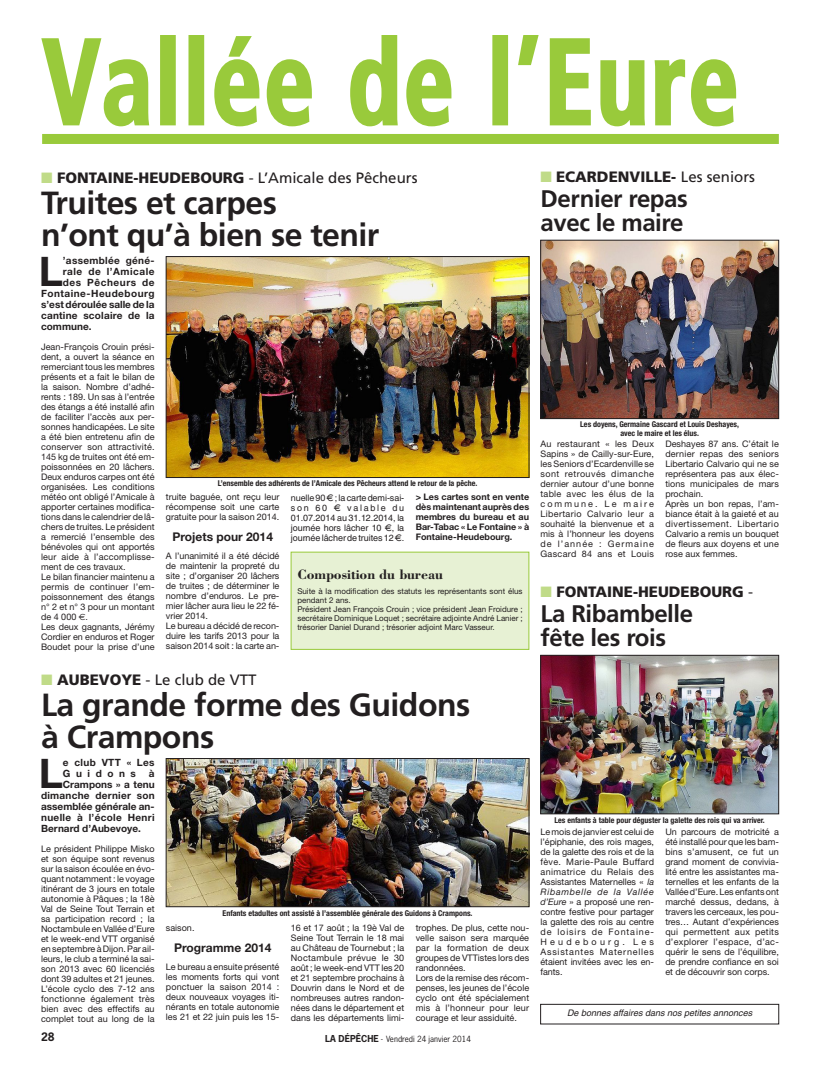
<style>
.page{position:relative;width:820px;height:1078px;background:#fff}
.page>*{position:absolute;margin:0;border:0;box-sizing:border-box;transform-origin:0 0}
.t1{font:700 condensed 120px "Frutiger";letter-spacing:.025em;color:#99ca3b;scale:.83 1}
.t2{font:700 40.8px "Helvetica Neue";color:#231f20}
.t3{font:700 32px/32px "Frutiger";letter-spacing:-.015em;color:#231f20}
.t4{font:700 24px/24px "Frutiger";letter-spacing:-.015em;color:#231f20}
.t5{font:15px "Frutiger";color:#231f20}
.t6{font:900 15px "Frutiger";color:#231f20}
.t7{font:700 14px "Bodoni";color:#231f20}
.t8{font:700 12px "Helvetica Neue";color:#231f20}
.t9{font:700 11px "News Gothic";color:#231f20}
.t10{font:700 10px/11px "Helvetica Neue";letter-spacing:.025em;color:#231f20}
.t11{font:700 10px "Helvetica Neue";color:#231f20}
.t12{font:700 10px "Helvetica Neue";letter-spacing:.05em;color:#231f20}
.t13{font:700 10px "Helvetica Neue";letter-spacing:.055em;color:#231f20}
.t14{font:9px/10px "Helvetica Neue";color:#231f20;text-align:justify}
.t15{font:9px/10px "Helvetica";letter-spacing:-.005em;color:#231f20;text-align:justify}
.t16{font:700 9px/10px "Helvetica Neue";color:#231f20;text-align:justify}
.t17{font:italic 9px "Helvetica";color:#231f20}
.t18{font:700 condensed 8px/8.5px "Helvetica Neue";color:#231f20;text-align:center}
.t19{font:8px/9px "Helvetica Neue";color:#231f20}
.t20{font:8px "News Gothic";color:#231f20}
.s1{color:#c0db88}
.s2{font-weight:900}
.s3{font-family:"Euro Sans"}
.s4{font-family:"Helvetica"}
.s5{font-family:"Helvetica Neue"}
.s6{font-family:"Euro Quartet"}
.s7{font-weight:700;font-size:9px}
.s8{font-weight:400}
.s9{font-style:italic}
</style>
<div class="page">
<div style="left:42px;top:134px;width:736px;height:10px;background:#99ca3b"></div>
<img style="left:168px;top:760px;width:359px;height:144px">
<div style="left:166px;top:758px;width:363px;height:148px;border:1px solid #231f20"></div>
<img style="left:542px;top:657px;width:234px;height:154px">
<div style="left:540px;top:655px;width:238px;height:158px;border:1px solid #231f20"></div>
<img style="left:542px;top:242px;width:234px;height:174px">
<div style="left:540px;top:240px;width:238px;height:178px;border:1px solid #231f20"></div>
<div style="left:291px;top:552px;width:237px;height:97px;background:#e7f1d4"></div>
<div style="left:291px;top:551px;width:238px;height:98px;border:1px solid #99ca3b"></div>
<img style="left:168px;top:258px;width:359px;height:217px">
<div style="left:166px;top:256px;width:363px;height:221px;border:1px solid #231f20"></div>
<div style="left:540px;top:1003px;width:238px;height:20px;border:1px solid #231f20"></div>
<h1 class="t1" style="left:43px;top:34px;width:839px">Vallée de l’Eure</h1>
<h3 class="t5" style="left:41px;top:171px;width:378px"><span class="s1">■</span> <span class="s2">FONTAINE-HEUDEBOURG</span> - L’Amicale des Pêcheurs</h3>
<h3 class="t3" style="left:41px;top:189px;width:339px">Truites et carpes<br>n’ont qu’à bien se tenir</h3>
<h2 class="t2" style="left:39px;top:256px;width:26px">L</h2>
<p class="t10" style="left:63px;top:255px;width:93px">’assemblée géné-</p>
<p class="t12" style="left:63px;top:267px;width:93px">rale de l’Amicale</p>
<p class="t13" style="left:63px;top:278px;width:93px">des Pêcheurs de</p>
<p class="t12" style="left:41px;top:289px;width:115px">Fontaine-Heudebourg</p>
<p class="t11" style="left:41px;top:300px;width:115px">s’est déroulée salle de la</p>
<p class="t10" style="left:41px;top:310px;width:115px">cantine scolaire de la</p>
<p class="t11" style="left:41px;top:322px;width:52px">commune.</p>
<p class="t14" style="left:41px;top:342px;width:115px;text-align:left">Jean-François Crouin prési&shy;dent, a ouvert la séance en remerciant tous les membres présents et a fait le bilan de la saison. Nombre d’adhé&shy;rents : 189. Un sas à l’entrée des étangs a été installé afin de faciliter l’accès aux per&shy;sonnes handicapées. Le site a été bien entretenu afin de conserver son attractivité.<br>145 kg de truites ont été em&shy;poissonnées en 20 lâchers.<br>Deux enduros carpes ont été organisées. Les conditions météo ont obligé l’Amicale à apporter certaines modifica&shy;tions dans le calendrier de lâ&shy;chers de truites. Le président a remercié l’ensemble des bénévoles qui ont apportés leur aide à l’accomplisse&shy;ment de ces travaux.<br>Le bilan financier maintenu a permis de continuer l’em&shy;poissonnement des étangs n° 2 et n° 3 pour un montant de 4 000 <span class="s3">€</span><span class="s4">.<br></span>Les deux gagnants, Jérémy<br>Cordier en enduros et Roger<br>Boudet pour la prise d’une</p>
<p class="t18" style="left:217px;top:480px;width:261px">L’ensemble des adhérents de l’Amicale des Pêcheurs attend le retour de la pêche.</p>
<p class="t14" style="left:166px;top:492px;width:115px">truite baguée, ont reçu leur récompense soit une carte gratuite pour la saison 2014.</p>
<h3 class="t8" style="left:172px;top:532px;width:102px">Projets pour 2014</h3>
<p class="t14" style="left:166px;top:551px;width:115px;text-align:left">A l’unanimité il a été décidé de maintenir la propreté du site ; d’organiser 20 lâchers de truites ; de déterminer le nombre d’enduros. Le pre&shy;mier lâcher aura lieu le 22 fé&shy;vrier 2014.<br>Le bureau a décidé de recon&shy;duire les tarifs 2013 pour la saison 2014 soit : la carte an-</p>
<p class="t15" style="left:291px;top:493px;width:115px"><span class="s5">nuelle 90</span><span class="s6">¤</span>; la carte demi-sai&shy;son 60 <span class="s6">¤</span> valable du 01.07.2014 au 31.12.2014, la journée hors lâcher 10 <span class="s6">¤</span>, la journée lâcher de truites 12<span class="s6">¤</span>.</p>
<p class="t16" style="left:415px;top:492px;width:115px">&gt; Les cartes sont en vente dès maintenant auprès des membres du bureau et au Bar-Tabac « Le Fontaine » à Fontaine-Heudebourg.</p>
<h3 class="t7" style="left:297px;top:569px;width:147px">Composition du bureau</h3>
<p class="t19" style="left:297px;top:587px;width:227px">Suite à la modification des statuts les représentants sont élus pendant 2 ans.<br>Président Jean François Crouin ; vice président Jean Froidure ; secrétaire Dominique Loquet ; secrétaire adjointe André Lanier ; trésorier Daniel Durand ; trésorier adjoint Marc Vasseur.</p>
<h3 class="t5" style="left:41px;top:673px;width:217px"><span class="s1">■</span> <span class="s2">AUBEVOYE</span> - Le club de VTT</h3>
<h3 class="t3" style="left:41px;top:690px;width:430px">La grande forme des Guidons à Crampons</h3>
<h2 class="t2" style="left:39px;top:758px;width:26px">L</h2>
<p class="t10" style="left:63px;top:757px;width:93px">e club VTT « Les<br>Guidons</p>
<p class="t10" style="left:149px;top:768px;width:7px">à</p>
<p class="t11" style="left:63px;top:780px;width:93px">Crampons » a tenu</p>
<p class="t10" style="left:41px;top:790px;width:115px">dimanche dernier son</p>
<p class="t11" style="left:41px;top:802px;width:115px">assemblée générale an-</p>
<p class="t10" style="left:41px;top:812px;width:115px">nuelle à l’école Henri</p>
<p class="t11" style="left:41px;top:824px;width:101px">Bernard d’Aubevoye.</p>
<p class="t14" style="left:41px;top:844px;width:115px">Le président Philippe Misko et son équipe sont revenus sur la saison écoulée en évo&shy;quant notamment : le voyage itinérant de 3 jours en totale autonomie à Pâques ; la 18è Val de Seine Tout Terrain et sa participation record ; la Noctambule en Vallée d’Eure et le week-end VTT organisé en septembre à Dijon. Par ail&shy;leurs, le club a terminé la sai&shy;son 2013 avec 60 licenciés dont 39 adultes et 21 jeunes.<br>L’école cyclo des 7-12 ans fonctionne également très bien avec des effectifs au complet tout au long de la</p>
<p class="t18" style="left:222px;top:908px;width:251px">Enfants etadultes ont assisté à l’assemblée générale des Guidons à Crampons.</p>
<p class="t14" style="left:166px;top:923px;width:30px">saison.</p>
<h3 class="t8" style="left:174px;top:943px;width:99px">Programme 2014</h3>
<p class="t14" style="left:166px;top:962px;width:115px">Le bureau a ensuite présenté les moments forts qui vont ponctuer la saison 2014 : deux nouveaux voyages iti&shy;nérants en totale autonomie les 21 et 22 juin puis les 15-</p>
<p class="t14" style="left:291px;top:923px;width:115px">16 et 17 août ; la 19è Val de Seine Tout Terrain le 18 mai au Château de Tournebut ; la Noctambule prévue le 30 août ; le week-end VTT les 20 et 21 septembre prochains à Douvrin dans le Nord et de nombreuses autres randon&shy;nées dans le département et dans les départements limi-</p>
<p class="t14" style="left:415px;top:923px;width:115px;text-align:left">trophes. De plus, cette nou&shy;velle saison sera marquée par la formation de deux groupes de VTTistes lors des randonnées.<br>Lors de la remise des récom&shy;penses, les jeunes de l’école cyclo ont été spécialement mis à l’honneur pour leur courage et leur assiduité.</p>
<p class="t9" style="left:41px;top:1032px;width:15px">28</p>
<p class="t20" style="left:325px;top:1035px;width:147px"><span class="s7">LA DÉPÊCHE</span> - Vendredi 24 janvier 2014</p>
<h3 class="t6" style="left:540px;top:171px;width:216px"><span class="s1">■</span> ECARDENVILLE- <span class="s8">Les seniors</span></h3>
<h3 class="t4" style="left:540px;top:188px;width:149px">Dernier repas avec le maire</h3>
<p class="t18" style="left:580px;top:421px;width:160px">Les doyens, Germaine Gascard et Louis Deshayes, avec le maire et les élus.</p>
<p class="t14" style="left:540px;top:439px;width:115px">Au restaurant « les Deux Sapins » de Cailly-sur-Eure, les Seniors d’Ecardenville se sont retrouvés dimanche dernier autour d’une bonne table avec les élus de la commune. Le maire Libertario Calvario leur a souhaité la bienvenue et a mis à l’honneur les doyens de l’année : Germaine Gascard 84 ans et Louis</p>
<p class="t14" style="left:665px;top:439px;width:115px;text-align:left">Deshayes 87 ans. C’était le dernier repas des seniors<br>Libertario Calvario qui ne se représentera pas aux élec&shy;tions municipales de mars prochain.<br>Après un bon repas, l’am&shy;biance était à la gaieté et au divertissement. Libertario<br>Calvario a remis un bouquet de fleurs aux doyens et une rose aux femmes.</p>
<h3 class="t6" style="left:540px;top:586px;width:214px"><span class="s1">■</span> FONTAINE-HEUDEBOURG <span class="s8">-</span></h3>
<h3 class="t4" style="left:540px;top:603px;width:154px">La Ribambelle fête les rois</h3>
<p class="t18" style="left:554px;top:816px;width:212px">Les enfants à table pour déguster la galette des rois qui va arriver.</p>
<p class="t14" style="left:540px;top:827px;width:115px">Le mois de janvier est celui de l’épiphanie, des rois mages, de la galette des rois et de la fève. Marie-Paule Buffard animatrice du Relais des Assistantes Maternelles « <span class="s9">la Ribambelle de la Vallée d’Eure</span> » a proposé une ren&shy;contre festive pour partager la galette des rois au centre de loisirs de Fontaine-Heudebourg. Les Assistantes Maternelles étaient invitées avec les en&shy;fants.</p>
<p class="t14" style="left:665px;top:827px;width:115px">Un parcours de motricité a été installé pour que les bam&shy;bins s’amusent, ce fut un grand moment de convivia&shy;lité entre les assistantes ma&shy;ternelles et les enfants de la Vallée d’Eure. Les enfants ont marché dessus, dedans, à travers les cerceaux, les pou&shy;tres… Autant d’expériences qui permettent aux petits d’explorer l’espace, d’ac&shy;quérir le sens de l’équilibre, de prendre confiance en soi et de découvrir son corps.</p>
<p class="t17" style="left:567px;top:1009px;width:188px">De bonnes affaires dans nos petites annonces</p>
</div>
